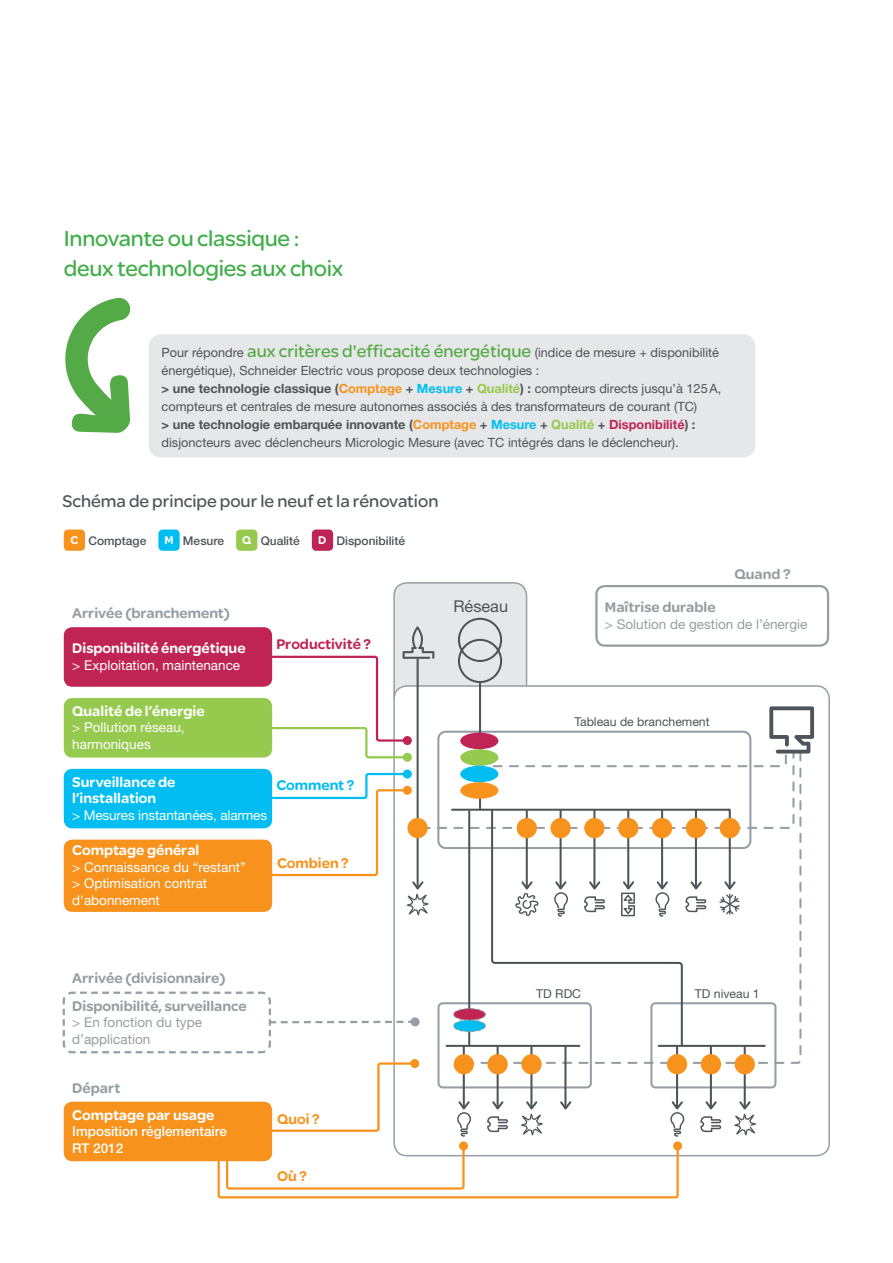
<style>
.page{position:relative;width:893px;height:1263px;background:#fff}
.page>*{position:absolute;margin:0;border:0;box-sizing:border-box;transform-origin:0 0}
.t1{font:23.25px/30px "SE Optimist";letter-spacing:-.01em;color:#40ae49}
.t2{font:18px "SE Optimist";color:#4d545a}
.t3{font:16.35px "Helvetica Neue";color:#4d545a}
.t4{font:900 15px/16.5px "SE Optimist";color:#fff}
.t5{font:900 15px "SE Optimist";color:#959ea4}
.t6{font:900 15px "SE Optimist";color:#f7931d}
.t7{font:900 15px "SE Optimist";color:#bf2454}
.t8{font:900 15px "SE Optimist";color:#01bdf2}
.t9{font:13.5px/16.5px "Helvetica Neue";color:#fff}
.t10{font:13.5px/16.5px "Helvetica Neue";color:#959ea4}
.t11{font:500 13.5px/16.5px "Helvetica Neue";color:#fff}
.t12{font:12.75px/18px "Helvetica Neue";color:#4d545a}
.t13{font:12.3px "Helvetica Neue";color:#4d545a}
.t14{font:500 12px "Helvetica Neue";color:#4d545a}
.s1{font-family:"SE Optimist";font-size:18px;color:#54aa46}
.s2{font-weight:700}
.s3{font-weight:700;color:#f7931d}
.s4{font-weight:700;color:#01bdf2}
.s5{font-weight:700;color:#96ca4e}
.s6{font-weight:700;color:#bf2454}
.s7{font-family:"SE Optimist";font-weight:900;color:#fff}
</style>
<div class="page">
<div style="left:437px;top:1002px;width:155px;height:86px;border:2px solid #959ea4;border-radius:4px"></div>
<div style="left:650px;top:1002px;width:126px;height:86px;border:2px solid #959ea4;border-radius:4px"></div>
<svg style="left:463px;top:917px;width:339px;height:148px"></svg>
<svg style="left:490px;top:917px;width:194px;height:129px"></svg>
<hr style="left:468px;top:810px;width:2px;height:235px;background:#4d545a">
<div style="left:454px;top:1008px;width:31px;height:12px;background:#bf2454;border-radius:50%"></div>
<div style="left:453px;top:1008px;width:33px;height:13px;border:1px dashed #959ea4;border-radius:50%"></div>
<div style="left:454px;top:1020px;width:31px;height:12px;background:#01bdf2;border-radius:50%"></div>
<div style="left:453px;top:1019px;width:33px;height:13px;border:1px dashed #959ea4;border-radius:50%"></div>
<hr style="left:676px;top:1046px;width:2px;height:62px;background:#4d545a">
<div style="left:667px;top:1054px;width:20px;height:20px;background:#f7931d;border-radius:50%"></div>
<hr style="left:710px;top:1046px;width:2px;height:62px;background:#4d545a">
<div style="left:701px;top:1054px;width:20px;height:20px;background:#f7931d;border-radius:50%"></div>
<hr style="left:744px;top:1046px;width:2px;height:62px;background:#4d545a">
<div style="left:735px;top:1054px;width:20px;height:20px;background:#f7931d;border-radius:50%"></div>
<svg style="left:670px;top:1099px;width:15px;height:38px"></svg>
<svg style="left:700px;top:1099px;width:21px;height:33px"></svg>
<svg style="left:734px;top:1099px;width:22px;height:36px"></svg>
<hr style="left:659px;top:1045px;width:106px;height:2px;background:#4d545a">
<hr style="left:463px;top:1046px;width:2px;height:62px;background:#4d545a">
<div style="left:454px;top:1054px;width:20px;height:20px;background:#f7931d;border-radius:50%"></div>
<hr style="left:497px;top:1046px;width:2px;height:62px;background:#4d545a">
<div style="left:487px;top:1054px;width:21px;height:20px;background:#f7931d;border-radius:50%"></div>
<hr style="left:530px;top:1046px;width:2px;height:62px;background:#4d545a">
<hr style="left:564px;top:1046px;width:2px;height:62px;background:#4d545a">
<svg style="left:560px;top:1099px;width:12px;height:11px"></svg>
<div style="left:521px;top:1054px;width:21px;height:20px;background:#f7931d;border-radius:50%"></div>
<svg style="left:457px;top:1099px;width:14px;height:38px"></svg>
<svg style="left:487px;top:1099px;width:21px;height:33px"></svg>
<svg style="left:521px;top:1099px;width:22px;height:36px"></svg>
<hr style="left:446px;top:1045px;width:133px;height:2px;background:#4d545a">
<div style="left:64px;top:627px;width:208px;height:60px;background:#bf2454;border-radius:9px"></div>
<div style="left:64px;top:698px;width:208px;height:59px;background:#96ca4e;border-radius:9px"></div>
<div style="left:64px;top:769px;width:208px;height:59px;background:#01bdf2;border-radius:9px"></div>
<div style="left:64px;top:840px;width:208px;height:72px;background:#f7931d;border-radius:9px"></div>
<div style="left:64px;top:1102px;width:208px;height:59px;background:#f7931d;border-radius:9px"></div>
<svg style="left:62px;top:990px;width:353px;height:64px"></svg>
<div style="left:411px;top:1017px;width:9px;height:9px;background:#959ea4;border-radius:50%"></div>
<div style="left:459px;top:1141px;width:9px;height:9px;background:#f7931d;border-radius:50%"></div>
<svg style="left:216px;top:1144px;width:464px;height:55px"></svg>
<div style="left:673px;top:1141px;width:9px;height:9px;background:#f7931d;border-radius:50%"></div>
<svg style="left:263px;top:1061px;width:147px;height:72px"></svg>
<div style="left:410px;top:1059px;width:9px;height:9px;background:#f7931d;border-radius:50%"></div>
<svg style="left:262px;top:582px;width:552px;height:335px"></svg>
<div style="left:403px;top:753px;width:9px;height:9px;background:#96ca4e;border-radius:50%"></div>
<div style="left:64px;top:529px;width:21px;height:22px;background:#f7931d;border-radius:4px"></div>
<div style="left:158px;top:529px;width:22px;height:22px;background:#01bdf2;border-radius:4px"></div>
<div style="left:236px;top:529px;width:21px;height:22px;background:#96ca4e;border-radius:4px"></div>
<div style="left:312px;top:529px;width:21px;height:22px;background:#bf2454;border-radius:4px"></div>
<div style="left:149px;top:334px;width:606px;height:123px;background:#e6e7e8;border-radius:13px"></div>
<svg style="left:65px;top:297px;width:66px;height:136px"></svg>
<h1 class="t1" style="left:64px;top:222px;width:281px">Innovante ou classique : deux technologies aux choix</h1>
<p class="t12" style="left:162px;top:343px;width:561px">Pour répondre <span class="s1">aux critères d'efficacité énergétique</span> (indice de mesure + disponibilité énergétique), Schneider Electric vous propose deux technologies :<br><span class="s2">&gt; une technologie classique (</span><span class="s3">Comptage</span> <span class="s2">+</span> <span class="s4">Mesure</span> <span class="s2">+</span> <span class="s5">Qualité</span><span class="s2">) :</span> compteurs directs jusqu’à 125A, compteurs et centrales de mesure autonomes associés à des transformateurs de courant (TC)<br><span class="s2">&gt; une technologie embarquée innovante (</span><span class="s3">Comptage</span> <span class="s2">+</span> <span class="s4">Mesure</span> <span class="s2">+</span> <span class="s5">Qualité</span> <span class="s2">+</span> <span class="s6">Disponibilité</span><span class="s2">) : </span>disjoncteurs avec déclencheurs Micrologic Mesure (avec TC intégrés dans le déclencheur).</p>
<h2 class="t2" style="left:62px;top:489px;width:377px">Schéma de principe pour le neuf et la rénovation</h2>
<p class="t14" style="left:70px;top:533px;width:78px"><span class="s7">C</span> Comptage</p>
<p class="t14" style="left:164px;top:533px;width:61px"><span class="s7">M</span> Mesure</p>
<p class="t14" style="left:242px;top:533px;width:59px"><span class="s7">Q</span> Qualité</p>
<p class="t14" style="left:318px;top:533px;width:88px"><span class="s7">D</span> Disponibilité</p>
<p class="t5" style="left:72px;top:602px;width:159px">Arrivée (branchement)</p>
<p class="t4" style="left:72px;top:640px;width:175px">Disponibilité énergétique</p>
<p class="t9" style="left:72px;top:657px;width:169px">&gt; Exploitation, maintenance</p>
<p class="t4" style="left:72px;top:702px;width:134px">Qualité de l’énergie</p>
<p class="t9" style="left:72px;top:719px;width:114px">&gt; Pollution réseau, harmoniques</p>
<p class="t4" style="left:72px;top:773px;width:105px">Surveillance de l’installation</p>
<p class="t9" style="left:72px;top:806px;width:196px">&gt; Mesures instantanées, alarmes</p>
<p class="t4" style="left:72px;top:841px;width:129px">Comptage général</p>
<p class="t9" style="left:72px;top:858px;width:175px">&gt; Connaissance du “restant” &gt; Optimisation contrat d'abonnement</p>
<p class="t7" style="left:276px;top:633px;width:96px">Productivité ?</p>
<p class="t8" style="left:276px;top:775px;width:79px">Comment ?</p>
<p class="t6" style="left:277px;top:852px;width:73px">Combien ?</p>
<p class="t3" style="left:453px;top:596px;width:56px">Réseau</p>
<p class="t5" style="left:72px;top:967px;width:155px">Arrivée (divisionnaire)</p>
<p class="t5" style="left:72px;top:995px;width:176px">Disponibilité, surveillance</p>
<p class="t10" style="left:72px;top:1014px;width:131px">&gt; En fonction du type d’application</p>
<p class="t5" style="left:72px;top:1077px;width:50px">Départ</p>
<p class="t4" style="left:72px;top:1106px;width:144px">Comptage par usage</p>
<p class="t11" style="left:72px;top:1123px;width:156px">Imposition réglementaire<br>RT 2012</p>
<p class="t6" style="left:277px;top:1108px;width:44px">Quoi ?</p>
<p class="t6" style="left:277px;top:1166px;width:31px">Où ?</p>
<p class="t5" style="left:735px;top:563px;width:58px">Quand ?</p>
<p class="t5" style="left:605px;top:596px;width:112px">Maîtrise durable</p>
<p class="t10" style="left:605px;top:615px;width:204px">&gt; Solution de gestion de l’énergie</p>
<p class="t13" style="left:574px;top:714px;width:137px">Tableau de branchement</p>
<p class="t13" style="left:536px;top:986px;width:46px">TD RDC</p>
<p class="t13" style="left:695px;top:986px;width:66px">TD niveau 1</p>
</div>
